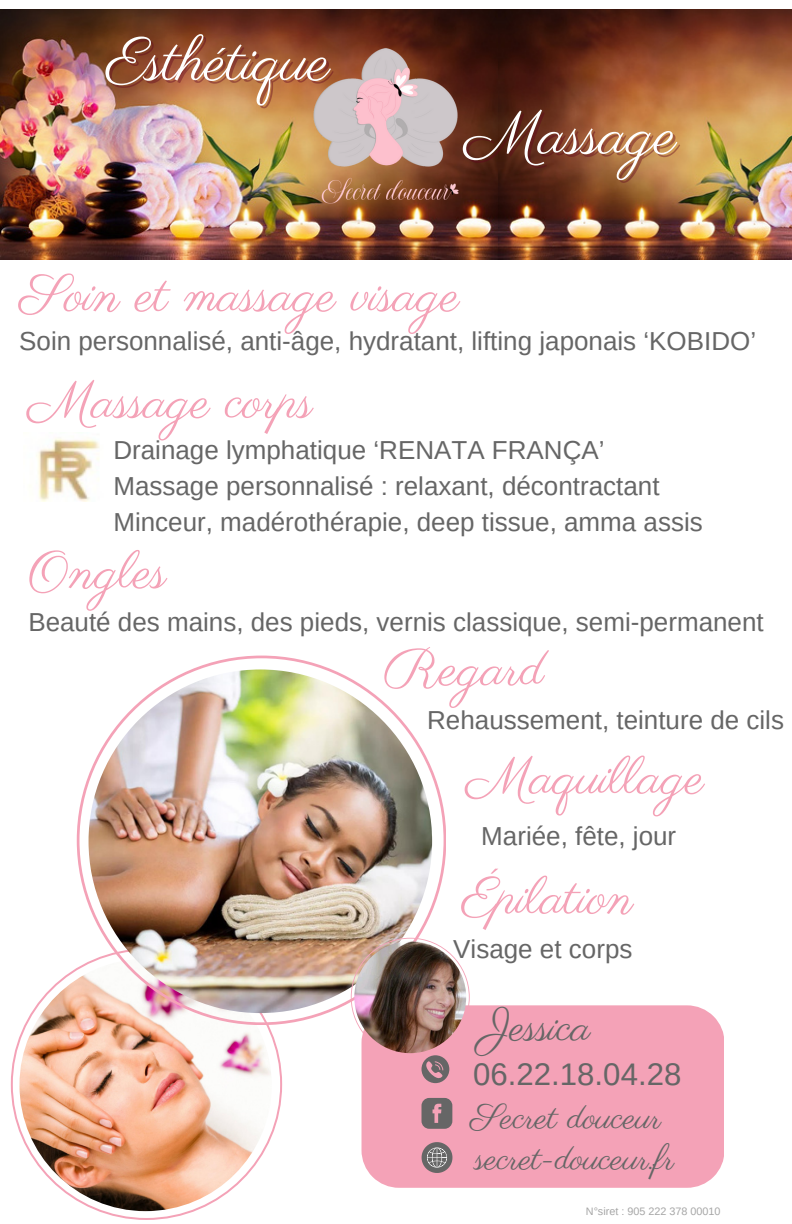
<style>
.page{position:relative;width:792px;height:1224px;background:#fff}
.page>*{position:absolute;margin:0;border:0;box-sizing:border-box;transform-origin:0 0}
.t1{font:61.4px "Parisienne";color:#fff}
.t2{font:52.6px "Parisienne";color:#f4a2b7}
.t3{font:43.2px "Parisienne";color:#666}
.t4{font:35.2px "Parisienne";color:#666}
.t5{font:31.2px "Arimo";color:#666}
.t6{font:26px/36px "Arimo";color:#666}
.t7{font:10.8px "Arimo";color:#a6a6a6}
</style>
<div class="page">
<img style="left:0;top:9px;width:499px;height:251px">
<img style="left:499px;top:9px;width:293px;height:251px">
<svg style="left:11px;top:968px;width:271px;height:252px"></svg>
<img style="left:19px;top:959px;width:253px;height:252px;border-radius:50%">
<svg style="left:77px;top:656px;width:369px;height:369px"></svg>
<img style="left:89px;top:669px;width:343px;height:344px;border-radius:50%">
<div style="left:362px;top:1005px;width:362px;height:183px;background:#f4a2b7"></div>
<svg style="left:422px;top:1098px;width:30px;height:31px"></svg>
<svg style="left:422px;top:1142px;width:30px;height:31px"></svg>
<img style="left:298px;top:42px;width:177px;height:162px">
<img style="left:36px;top:438px;width:64px;height:64px">
<svg style="left:351px;top:938px;width:118px;height:145px"></svg>
<img style="left:354px;top:941px;width:112px;height:112px;border-radius:50%">
<h2 class="t1" style="left:106px;top:23px;width:225px">Esthétique</h2>
<p class="t1" style="left:465px;top:97px;width:213px">Massage</p>
<h2 class="t2" style="left:20px;top:262px;width:441px">Soin et massage visage</h2>
<h6 class="t6" style="left:19px;top:323px;width:738px">Soin personnalisé, anti-âge, hydratant, lifting japonais ‘KOBIDO’</h6>
<h6 class="t2" style="left:28px;top:369px;width:286px">Massage corps</h6>
<h2 class="t6" style="left:113px;top:432px;width:591px">Drainage lymphatique ‘RENATA FRANÇA’<br>Massage personnalisé : relaxant, décontractant<br>Minceur, madérothérapie, deep tissue, amma assis</h2>
<h6 class="t2" style="left:28px;top:539px;width:140px">Ongles</h6>
<p class="t6" style="left:28px;top:604px;width:737px">Beauté des mains, des pieds, vernis classique, semi-permanent</p>
<p class="t2" style="left:384px;top:636px;width:162px">Regard</p>
<p class="t6" style="left:427px;top:702px;width:358px">Rehaussement, teinture de cils</p>
<p class="t2" style="left:467px;top:745px;width:239px">Maquillage</p>
<p class="t6" style="left:481px;top:818px;width:197px">Mariée, fête, jour</p>
<h2 class="t2" style="left:462px;top:865px;width:173px">Épilation</h2>
<h3 class="t6" style="left:453px;top:931px;width:181px">Visage et corps</h3>
<h5 class="t3" style="left:483px;top:1001px;width:109px">Jessica</h5>
<p class="t5" style="left:473px;top:1057px;width:210px">06.22.18.04.28</p>
<p class="t4" style="left:471px;top:1096px;width:192px">Secret douceur</p>
<p class="t4" style="left:475px;top:1136px;width:201px">secret-douceur.fr</p>
<h6 class="t7" style="left:586px;top:1205px;width:136px">N°siret : 905 222 378 00010</h6>
</div>
